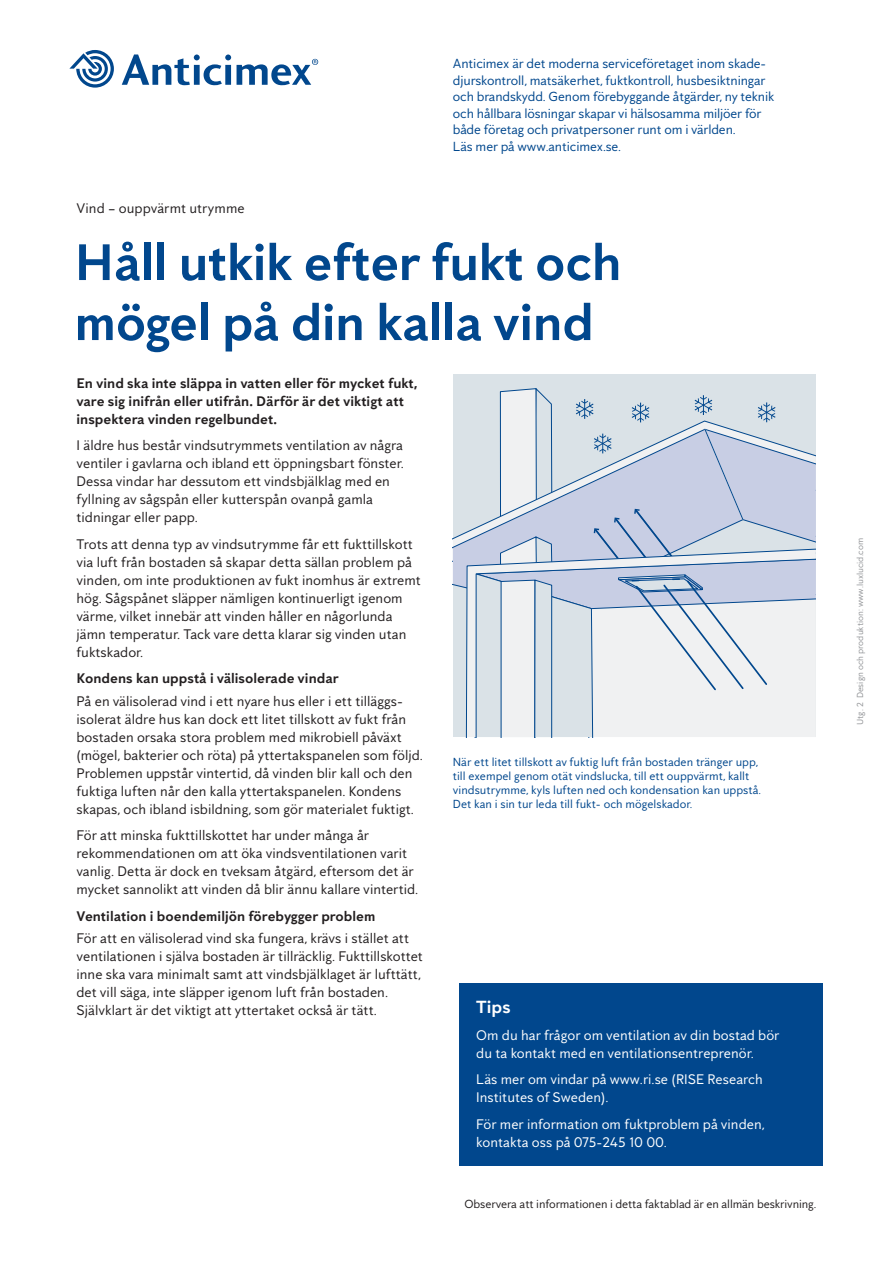
<style>
.page{position:relative;width:893px;height:1263px;background:#fff}
.page>*{position:absolute;margin:0;border:0;box-sizing:border-box;transform-origin:0 0}
.t1{font:700 52.5px/60px "Anticimex Sans";letter-spacing:-.01em;color:#01478d}
.t2{font:700 18px "Anticimex Sans";color:#fff}
.t3{font:14.25px/18px "Anticimex Sans";color:#231f20}
.t4{font:14.25px/18px "Anticimex Sans";color:#fff}
.t5{font:700 14.25px/18px "Anticimex Sans";color:#231f20}
.t6{font:13.5px/16.5px "Anticimex Sans";letter-spacing:-.01em;color:#01478d}
.t7{font:12px/14.2px "Anticimex Sans";color:#01478d}
.t8{font:12px "Anticimex Sans";letter-spacing:-.01em;color:#231f20}
.t9{font:9px "Anticimex Sans";color:#939598}
</style>
<div class="page">
<svg style="left:69px;top:50px;width:249px;height:38px"></svg>
<div style="left:453px;top:374px;width:363px;height:363px;background:#dae2e7"></div>
<svg style="left:453px;top:528px;width:21px;height:61px"></svg>
<svg style="left:474px;top:388px;width:342px;height:159px"></svg>
<svg style="left:466px;top:547px;width:350px;height:190px"></svg>
<div style="left:459px;top:983px;width:364px;height:182px;background:#01478d"></div>
<p class="t3" style="left:77px;top:199px;width:170px">Vind – ouppvärmt utrymme</p>
<p class="t6" style="left:453px;top:55px;width:323px">Anticimex är det moderna serviceföretaget inom skade&shy;djurskontroll, matsäkerhet, fuktkontroll, husbesiktningar och brandskydd. Genom förebyggande åtgärder, ny teknik och hållbara lösningar skapar vi hälsosamma miljöer för både företag och privatpersoner runt om i världen.<br>Läs mer på www.anticimex.se.</p>
<h1 class="t1" style="left:74px;top:232px;width:549px">Håll utkik efter fukt och mögel på din kalla vind</h1>
<p class="t5" style="left:77px;top:374px;width:342px">En vind ska inte släppa in vatten eller för mycket fukt, vare sig inifrån eller utifrån. Därför är det viktigt att inspektera vinden regelbundet.</p>
<p class="t3" style="left:77px;top:436px;width:329px">I äldre hus består vindsutrymmets ventilation av några ventiler i gavlarna och ibland ett öppningsbart fönster.<br>Dessa vindar har dessutom ett vindsbjälklag med en fyllning av sågspån eller kutterspån ovanpå gamla tidningar eller papp.</p>
<p class="t3" style="left:77px;top:535px;width:346px">Trots att denna typ av vindsutrymme får ett fukttillskott via luft från bostaden så skapar detta sällan problem på vinden, om inte produktionen av fukt inomhus är extremt hög. Sågspånet släpper nämligen kontinuerligt igenom värme, vilket innebär att vinden håller en någorlunda jämn temperatur. Tack vare detta klarar sig vinden utan fuktskador.</p>
<p class="t5" style="left:77px;top:669px;width:264px">Kondens kan uppstå i välisolerade vindar</p>
<p class="t3" style="left:77px;top:691px;width:348px">På en välisolerad vind i ett nyare hus eller i ett tilläggs&shy;isolerat äldre hus kan dock ett litet tillskott av fukt från bostaden orsaka stora problem med mikrobiell påväxt (mögel, bakterier och röta) på yttertakspanelen som följd.<br>Problemen uppstår vintertid, då vinden blir kall och den fuktiga luften når den kalla yttertakspanelen. Kondens skapas, och ibland isbildning, som gör materialet fuktigt.</p>
<p class="t3" style="left:77px;top:826px;width:343px">För att minska fukttillskottet har under många år rekommendationen om att öka vindsventilationen varit vanlig. Detta är dock en tveksam åtgärd, eftersom det är mycket sannolikt att vinden då blir ännu kallare vintertid.</p>
<p class="t5" style="left:77px;top:906px;width:300px">Ventilation i boendemiljön förebygger problem</p>
<p class="t3" style="left:77px;top:929px;width:348px">För att en välisolerad vind ska fungera, krävs i stället att ventilationen i själva bostaden är tillräcklig. Fukttillskottet inne ska vara minimalt samt att vindsbjälklaget är lufttätt, det vill säga, inte släpper igenom luft från bostaden.<br>Självklart är det viktigt att yttertaket också är tätt.</p>
<p class="t7" style="left:453px;top:754px;width:310px">När ett litet tillskott av fuktig luft från bostaden tränger upp, till exempel genom otät vindslucka, till ett ouppvärmt, kallt vindsutrymme, kyls luften ned och kondensation kan uppstå.<br>Det kan i sin tur leda till fukt- och mögelskador.</p>
<p class="t2" style="left:476px;top:996px;width:36px">Tips</p>
<p class="t4" style="left:476px;top:1025px;width:305px">Om du har frågor om ventilation av din bostad bör du ta kontakt med en ventilationsentreprenör.</p>
<p class="t4" style="left:476px;top:1070px;width:288px">Läs mer om vindar på www.ri.se (RISE Research<br>Institutes of Sweden).</p>
<p class="t4" style="left:476px;top:1114px;width:290px">För mer information om fuktproblem på vinden, kontakta oss på 075-245 10 00.</p>
<p class="t8" style="left:464px;top:1196px;width:353px">Observera att informationen i detta faktablad är en allmän beskrivning.</p>
<p class="t9" style="left:855px;top:725px;width:188px;rotate:-90deg">Utg. 2 Design och produktion: www.luxlucid.com</p>
</div>
